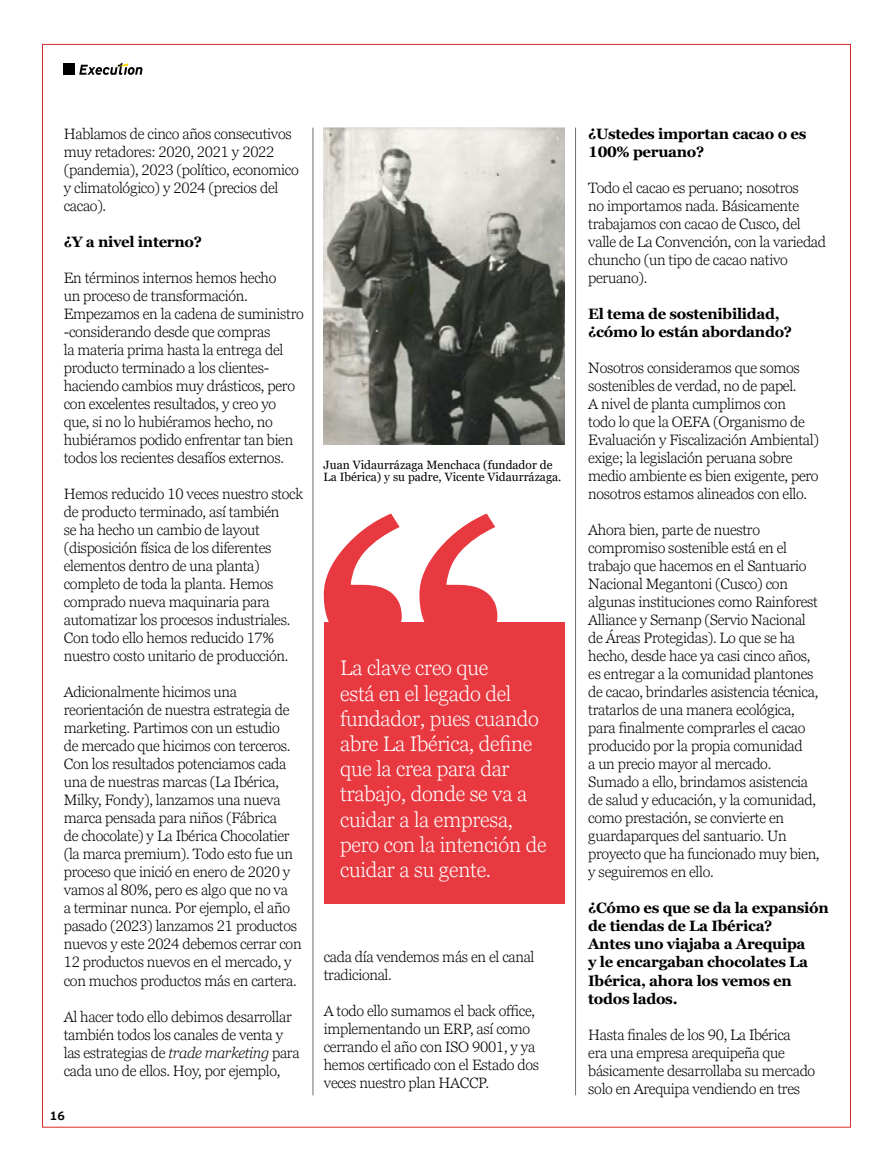
<style>
.page{position:relative;width:893px;height:1170px;background:#fff}
.page>*{position:absolute;margin:0;border:0;box-sizing:border-box;transform-origin:0 0}
.t1{font:300 21px/25.2px "Georgia Pro";letter-spacing:-.01em;color:#fff}
.t2{font:300 15px/18px "Georgia Pro";letter-spacing:-.02em;color:#000}
.t3{font:700 15px/18px "Georgia Pro";letter-spacing:-.02em;color:#000}
.t4{font:12px/12px "Georgia";color:#000}
.t5{font:700 12px "EY Interstate";color:#000}
.s1{font-style:italic}
</style>
<div class="page">
<div style="left:324px;top:621px;width:241px;height:282px;background:#e83941"></div>
<svg style="left:324px;top:513px;width:173px;height:109px"></svg>
<hr style="left:313px;top:128px;width:1px;height:967px;background:#706f6f">
<hr style="left:575px;top:128px;width:1px;height:967px;background:#706f6f">
<img style="left:324px;top:128px;width:241px;height:316px">
<div style="left:64px;top:64px;width:11px;height:11px;background:#000"></div>
<svg style="left:79px;top:63px;width:63px;height:12px"></svg>
<p class="t2" style="left:64px;top:125px;width:236px">Hablamos de cinco años consecutivos muy retadores: 2020, 2021 y 2022 (pandemia), 2023 (político, economico y climatológico) y 2024 (precios del cacao).</p>
<p class="t3" style="left:64px;top:233px;width:140px">¿Y a nivel interno?</p>
<p class="t2" style="left:64px;top:269px;width:242px">En términos internos hemos hecho<br>un proceso de transformación.<br>Empezamos en la cadena de suministro -considerando desde que compras<br>la materia prima hasta la entrega del producto terminado a los clientes&shy;haciendo cambios muy drásticos, pero con excelentes resultados, y creo yo que, si no lo hubiéramos hecho, no hubiéramos podido enfrentar tan bien todos los recientes desafíos externos.</p>
<p class="t2" style="left:64px;top:485px;width:241px">Hemos reducido 10 veces nuestro stock de producto terminado, así también<br>se ha hecho un cambio de layout (disposición física de los diferentes elementos dentro de una planta) completo de toda la planta. Hemos comprado nueva maquinaria para automatizar los procesos industriales.<br>Con todo ello hemos reducido 17% nuestro costo unitario de producción.</p>
<p class="t2" style="left:64px;top:683px;width:239px">Adicionalmente hicimos una reorientación de nuestra estrategia de marketing. Partimos con un estudio<br>de mercado que hicimos con terceros.<br>Con los resultados potenciamos cada una de nuestras marcas (La Ibérica, Milky, Fondy), lanzamos una nueva marca pensada para niños (Fábrica<br>de chocolate) y La Ibérica Chocolatier (la marca premium). Todo esto fue un proceso que inició en enero de 2020 y vamos al 80%, pero es algo que no va<br>a terminar nunca. Por ejemplo, el año pasado (2023) lanzamos 21 productos nuevos y este 2024 debemos cerrar con 12 productos nuevos en el mercado, y con muchos productos más en cartera.</p>
<p class="t2" style="left:64px;top:1007px;width:237px">Al hacer todo ello debimos desarrollar también todos los canales de venta y las estrategias de <span class="s1">trade marketing</span> para cada uno de ellos. Hoy, por ejemplo,</p>
<p class="t5" style="left:50px;top:1107px;width:16px">16</p>
<p class="t4" style="left:324px;top:459px;width:239px">Juan Vidaurrázaga Menchaca (fundador de<br>La Ibérica) y su padre, Vicente Vidaurrázaga.</p>
<h1 class="t1" style="left:340px;top:656px;width:208px">La clave creo que<br>está en el legado del fundador, pues cuando abre La Ibérica, define que la crea para dar trabajo, donde se va a cuidar a la empresa, pero con la intención de cuidar a su gente.</h1>
<p class="t2" style="left:324px;top:948px;width:212px">cada día vendemos más en el canal tradicional.</p>
<p class="t2" style="left:324px;top:1002px;width:217px">A todo ello sumamos el back office, implementando un ERP, así como cerrando el año con ISO 9001, y ya hemos certificado con el Estado dos veces nuestro plan HACCP.</p>
<p class="t3" style="left:588px;top:125px;width:220px">¿Ustedes importan cacao o es<br>100% peruano?</p>
<p class="t2" style="left:588px;top:179px;width:239px">Todo el cacao es peruano; nosotros<br>no importamos nada. Básicamente trabajamos con cacao de Cusco, del valle de La Convención, con la variedad chuncho (un tipo de cacao nativo peruano).</p>
<p class="t3" style="left:588px;top:305px;width:205px">El tema de sostenibilidad, ¿cómo lo están abordando?</p>
<p class="t2" style="left:588px;top:359px;width:232px">Nosotros consideramos que somos sostenibles de verdad, no de papel.<br>A nivel de planta cumplimos con<br>todo lo que la OEFA (Organismo de Evaluación y Fiscalización Ambiental) exige; la legislación peruana sobre medio ambiente es bien exigente, pero nosotros estamos alineados con ello.</p>
<p class="t2" style="left:588px;top:521px;width:233px">Ahora bien, parte de nuestro compromiso sostenible está en el trabajo que hacemos en el Santuario Nacional Megantoni (Cusco) con algunas instituciones como Rainforest Alliance y Sernanp (Servio Nacional de Áreas Protegidas). Lo que se ha hecho, desde hace ya casi cinco años, es entregar a la comunidad plantones de cacao, brindarles asistencia técnica, tratarlos de una manera ecológica, para finalmente comprarles el cacao producido por la propia comunidad<br>a un precio mayor al mercado.<br>Sumado a ello, brindamos asistencia de salud y educación, y la comunidad, como prestación, se convierte en guardaparques del santuario. Un proyecto que ha funcionado muy bien, y seguiremos en ello.</p>
<p class="t3" style="left:588px;top:899px;width:242px">¿Cómo es que se da la expansión de tiendas de La Ibérica?<br>Antes uno viajaba a Arequipa<br>y le encargaban chocolates La<br>Ibérica, ahora los vemos en todos lados.</p>
<p class="t2" style="left:588px;top:1025px;width:229px">Hasta finales de los 90, La Ibérica<br>era una empresa arequipeña que básicamente desarrollaba su mercado solo en Arequipa vendiendo en tres</p>
</div>
